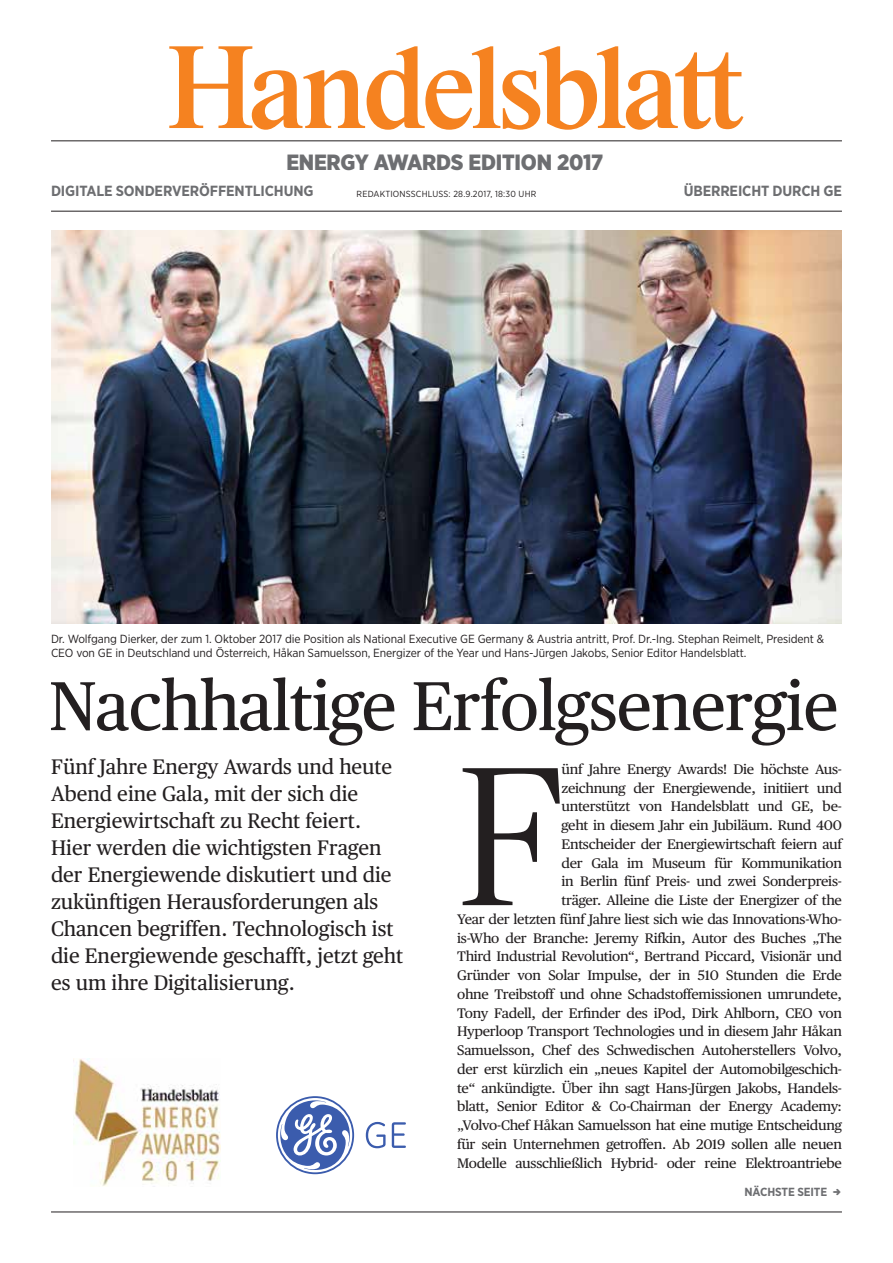
<style>
.page{position:relative;width:893px;height:1263px;background:#fff}
.page>*{position:absolute;margin:0;border:0;box-sizing:border-box;transform-origin:0 0}
.t1{font:300 197.55px "Publico";color:#231f20}
.t2{font:69px "Publico Text";letter-spacing:-.015em;color:#231f20}
.t3{font:900 22.05px "Gotham Narrow";letter-spacing:-.01em;color:#6d6e71}
.t4{font:21px/27px "Publico Text";color:#231f20}
.t5{font:700 14.7px "Gotham Narrow";letter-spacing:-.01em;color:#6d6e71}
.t6{font:13.8px/18.8px "Publico Text";letter-spacing:-.02em;color:#231f20;text-align:right}
.t7{font:11.7px/14.4px "Gotham Narrow";letter-spacing:-.01em;color:#231f20}
.t8{font:700 11.7px "Gotham Narrow";letter-spacing:-.01em;color:#6d6e71}
.t9{font:8.85px "Gotham Narrow";letter-spacing:.02em;color:#231f20}
</style>
<div class="page">
<hr style="left:51px;top:1211px;width:791px;height:1px;background:#231f20">
<svg style="left:169px;top:46px;width:574px;height:84px"></svg>
<hr style="left:51px;top:140px;width:791px;height:1px;background:#231f20">
<hr style="left:51px;top:211px;width:791px;height:1px;background:#231f20">
<img style="left:51px;top:230px;width:791px;height:394px">
<img style="left:73px;top:1059px;width:148px;height:127px">
<svg style="left:276px;top:1096px;width:78px;height:78px"></svg>
<svg style="left:366px;top:1122px;width:20px;height:26px"></svg>
<svg style="left:392px;top:1122px;width:14px;height:26px"></svg>
<h3 class="t3" style="left:286px;top:149px;width:318px">ENERGY AWARDS EDITION 2017</h3>
<p class="t5" style="left:51px;top:182px;width:264px">DIGITALE SONDERVERÖFFENTLICHUNG</p>
<p class="t5" style="left:684px;top:182px;width:160px">ÜBERREICHT DURCH GE</p>
<p class="t9" style="left:357px;top:188px;width:181px">REDAKTIONSSCHLUSS: 28.9.2017, 18:30 UHR</p>
<p class="t7" style="left:51px;top:631px;width:775px">Dr. Wolfgang Dierker, der zum 1. Oktober 2017 die Position als National Executive GE Germany &amp; Austria antritt, Prof. Dr.-Ing. Stephan Reimelt, President &amp;<br>CEO von GE in Deutschland und Österreich, Håkan Samuelsson, Energizer of the Year und Hans-Jürgen Jakobs, Senior Editor Handelsblatt.</p>
<h2 class="t2" style="left:49px;top:665px;width:791px">Nachhaltige Erfolgsenergie</h2>
<p class="t4" style="left:51px;top:753px;width:354px">Fünf Jahre Energy Awards und heute Abend eine Gala, mit der sich die Energiewirtschaft zu Recht feiert.<br>Hier werden die wichtigsten Fragen der Energiewende diskutiert und die zukünftigen Herausforderungen als Chancen begriffen. Technologisch ist die Energiewende geschafft, jetzt geht es um ihre Digitalisierung.</p>
<p class="t6" style="left:457px;top:760px;width:386px">ünf Jahre Energy Awards! Die höchste Aus-<br>zeichnung der Energiewende, initiiert und<br>unterstützt von Handelsblatt und GE, be-<br>geht in diesem Jahr ein Jubiläum. Rund 400<br>Entscheider der Energiewirtschaft feiern auf<br>der Gala im Museum für Kommunikation<br>in Berlin fünf Preis- und zwei Sonderpreis-<br>träger. Alleine die Liste der Energizer of the<br>Year der letzten fünf Jahre liest sich wie das Innovations-Who&shy;is-Who der Branche: Jeremy Rifkin, Autor des Buches „The Third Industrial Revolution“, Bertrand Piccard, Visionär und Gründer von Solar Impulse, der in 510 Stunden die Erde ohne Treibstoff und ohne Schadstoffemissionen umrundete, Tony Fadell, der Erfinder des iPod, Dirk Ahlborn, CEO von Hyperloop Transport Technologies und in diesem Jahr Håkan Samuelsson, Chef des Schwedischen Autoherstellers Volvo, der erst kürzlich ein „neues Kapitel der Automobilgeschich&shy;te“ ankündigte. Über ihn sagt Hans-Jürgen Jakobs, Handels&shy;blatt, Senior Editor &amp; Co-Chairman der Energy Academy: „Volvo-Chef Håkan Samuelsson hat eine mutige Entscheidung für sein Unternehmen getroffen. Ab 2019 sollen alle neuen Modelle ausschließlich Hybrid- oder reine Elektroantriebe</p>
<h1 class="t1" style="left:457px;top:728px;width:110px">F</h1>
<p class="t8" style="left:744px;top:1184px;width:84px">NÄCHSTE SEITE</p>
</div>
